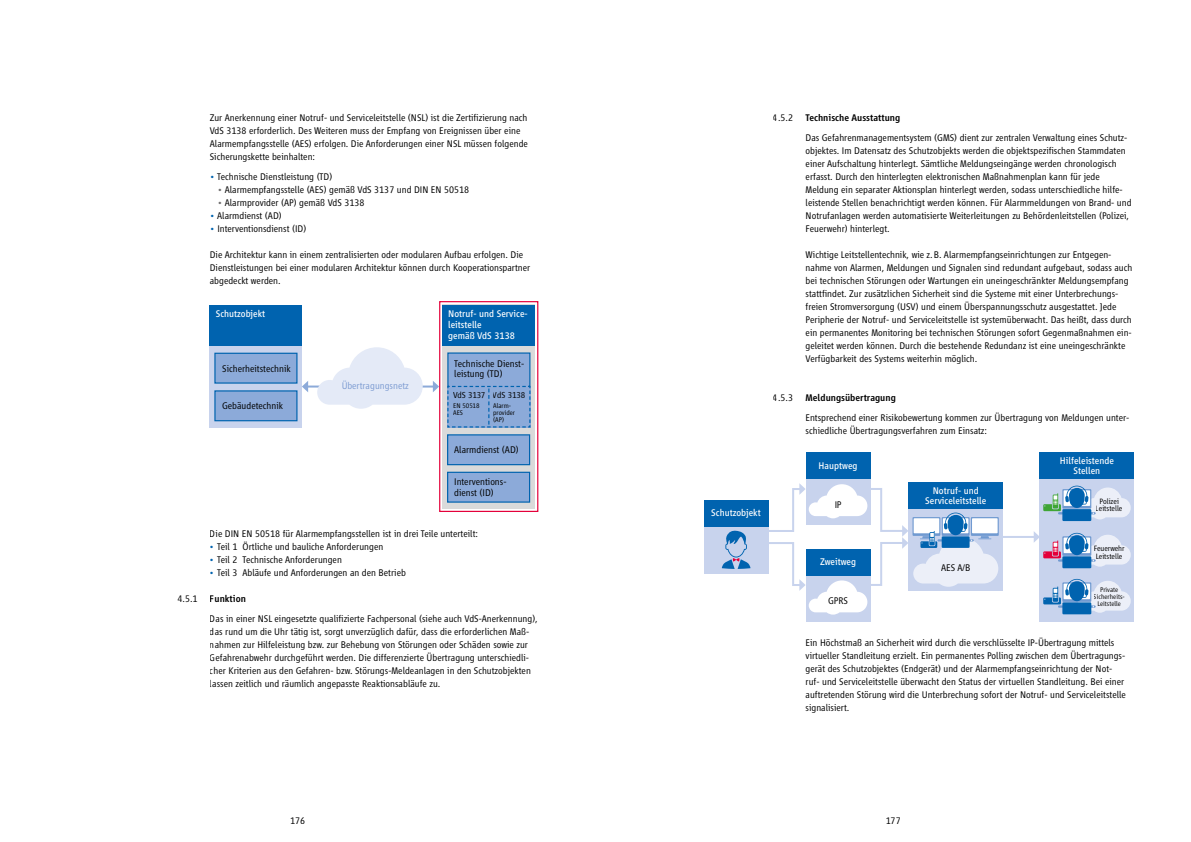
<style>
.page{position:relative;width:1191px;height:842px;background:#fff}
.page>*{position:absolute;margin:0;border:0;box-sizing:border-box;transform-origin:0 0}
.t1{font:300 10px/13px "Vialog LT";color:#000}
.t2{font:10px/11px "Vialog LT";color:#fff;text-align:center}
.t3{font:500 10px "Vialog LT";color:#000}
.t4{font:300 10px "Vialog LT";color:#8caad9}
.t5{font:300 9px "Vialog LT";letter-spacing:-.03em;color:#000}
.t6{font:300 8px/7.5px "Vialog LT";color:#000;text-align:center}
.t7{font:300 7px/7px "Vialog LT";color:#000}
.s1{color:#0063af}
.s2{color:#706f6f}
</style>
<div class="page">
<div style="left:439px;top:301px;width:99px;height:211px;border:1px solid #e4003a"></div>
<div style="left:443px;top:305px;width:92px;height:204px;background:#dadada"></div>
<div style="left:447px;top:434px;width:83px;height:31px;background:#8caad9;border:1px solid #0063af"></div>
<div style="left:447px;top:472px;width:83px;height:31px;background:#8caad9;border:1px solid #0063af"></div>
<div style="left:443px;top:305px;width:92px;height:40px;background:#0063af"></div>
<div style="left:447px;top:352px;width:83px;height:35px;background:#8caad9;border:1px solid #0063af"></div>
<svg style="left:447px;top:385px;width:84px;height:43px"></svg>
<div style="left:210px;top:305px;width:92px;height:122px;background:#c8d3ed"></div>
<div style="left:214px;top:353px;width:83px;height:31px;background:#8caad9;border:1px solid #0063af"></div>
<div style="left:214px;top:390px;width:83px;height:31px;background:#8caad9;border:1px solid #0063af"></div>
<div style="left:210px;top:305px;width:92px;height:41px;background:#0063af"></div>
<hr style="left:306px;top:386px;width:129px;height:2px;background:#8caad9">
<svg style="left:302px;top:381px;width:6px;height:11px"></svg>
<svg style="left:433px;top:381px;width:6px;height:11px"></svg>
<svg style="left:317px;top:347px;width:106px;height:62px"></svg>
<hr style="left:995px;top:536px;width:40px;height:2px;background:#c8d3ed">
<div style="left:805px;top:453px;width:65px;height:72px;background:#c8d3ed"></div>
<div style="left:805px;top:453px;width:65px;height:26px;background:#0063af"></div>
<div style="left:805px;top:549px;width:65px;height:72px;background:#c8d3ed"></div>
<div style="left:703px;top:500px;width:65px;height:74px;background:#c8d3ed"></div>
<div style="left:703px;top:500px;width:65px;height:27px;background:#0063af"></div>
<svg style="left:721px;top:531px;width:30px;height:38px"></svg>
<div style="left:908px;top:482px;width:95px;height:109px;background:#c8d3ed"></div>
<div style="left:908px;top:482px;width:95px;height:27px;background:#0063af"></div>
<div style="left:1039px;top:453px;width:95px;height:168px;background:#c8d3ed"></div>
<div style="left:1039px;top:453px;width:95px;height:26px;background:#0063af"></div>
<div style="left:1062px;top:509px;width:29px;height:12px;background:#0063af"></div>
<svg style="left:1043px;top:486px;width:87px;height:33px"></svg>
<div style="left:1062px;top:556px;width:29px;height:12px;background:#0063af"></div>
<svg style="left:1033px;top:531px;width:97px;height:36px"></svg>
<div style="left:1062px;top:602px;width:29px;height:12px;background:#0063af"></div>
<svg style="left:1043px;top:579px;width:87px;height:34px"></svg>
<svg style="left:768px;top:483px;width:230px;height:132px"></svg>
<p class="t1" style="left:210px;top:111px;width:320px">Zur Anerkennung einer Notruf- und Serviceleitstelle (NSL) ist die Zertifizierung nach VdS 3138 erforderlich. Des Weiteren muss der Empfang von Ereignissen über eine Alarmempfangsstelle (AES) erfolgen. Die Anforderungen einer NSL müssen folgende Sicherungskette beinhalten:</p>
<p class="t1" style="left:210px;top:170px;width:124px"><span class="s1">•</span> Technische Dienstleistung (TD)</p>
<p class="t1" style="left:217px;top:183px;width:253px"><span class="s2">•</span> Alarmempfangsstelle (AES) gemäß VdS 3137 und DIN EN 50518</p>
<p class="t1" style="left:217px;top:196px;width:149px"><span class="s2">•</span> Alarmprovider (AP) gemäß VdS 3138</p>
<p class="t1" style="left:210px;top:209px;width:73px"><span class="s1">•</span> Alarmdienst (AD)</p>
<p class="t1" style="left:210px;top:222px;width:98px"><span class="s1">•</span> Interventionsdienst (ID)</p>
<p class="t1" style="left:210px;top:248px;width:322px">Die Architektur kann in einem zentralisierten oder modularen Aufbau erfolgen. Die<br>Dienstleistungen bei einer modularen Architektur können durch Kooperationspartner abgedeckt werden.</p>
<p class="t2" style="left:216px;top:308px;width:51px">Schutzobjekt</p>
<p class="t1" style="left:222px;top:362px;width:70px">Sicherheitstechnik</p>
<p class="t1" style="left:222px;top:400px;width:62px">Gebäudetechnik</p>
<p class="t4" style="left:341px;top:380px;width:69px">Übertragungsnetz</p>
<p class="t2" style="left:448px;top:308px;width:81px;text-align:left">Notruf- und Service&shy;leitstelle<br>gemäß VdS 3138</p>
<p class="t1" style="left:454px;top:358px;width:71px;line-height:10.6px">Technische Dienst&shy;leistung (TD)</p>
<p class="t5" style="left:453px;top:390px;width:34px">VdS 3137</p>
<p class="t7" style="left:453px;top:403px;width:28px">EN 50518<br>AES</p>
<p class="t5" style="left:493px;top:390px;width:34px">VdS 3138</p>
<p class="t7" style="left:493px;top:403px;width:23px">Alarm&shy;provider (AP)</p>
<p class="t1" style="left:454px;top:443px;width:66px">Alarmdienst (AD)</p>
<p class="t1" style="left:454px;top:476px;width:54px;line-height:11px">Interventions&shy;dienst (ID)</p>
<p class="t1" style="left:177px;top:592px;width:22px">4.5.1</p>
<p class="t1" style="left:210px;top:527px;width:270px">Die DIN EN 50518 für Alarmempfangsstellen ist in drei Teile unterteilt:</p>
<p class="t1" style="left:210px;top:540px;width:175px"><span class="s1">•</span> Teil 1 Örtliche und bauliche Anforderungen</p>
<p class="t1" style="left:210px;top:553px;width:134px"><span class="s1">•</span> Teil 2 Technische Anforderungen</p>
<p class="t1" style="left:210px;top:566px;width:198px"><span class="s1">•</span> Teil 3 Abläufe und Anforderungen an den Betrieb</p>
<p class="t3" style="left:210px;top:593px;width:38px">Funktion</p>
<p class="t1" style="left:210px;top:612px;width:329px">Das in einer NSL eingesetzte qualifizierte Fachpersonal (siehe auch VdS-Anerkennung), das rund um die Uhr tätig ist, sorgt unverzüglich dafür, dass die erforderlichen Maß&shy;nahmen zur Hilfeleistung bzw. zur Behebung von Störungen oder Schäden sowie zur Gefahrenabwehr durchgeführt werden. Die differenzierte Übertragung unterschiedli&shy;cher Kriterien aus den Gefahren- bzw. Störungs-Meldeanlagen in den Schutzobjekten lassen zeitlich und räumlich angepasste Reaktionsabläufe zu.</p>
<p class="t1" style="left:290px;top:814px;width:17px">176</p>
<p class="t1" style="left:773px;top:111px;width:22px">4.5.2</p>
<p class="t1" style="left:773px;top:391px;width:22px">4.5.3</p>
<p class="t2" style="left:711px;top:507px;width:51px">Schutzobjekt</p>
<p class="t3" style="left:805px;top:112px;width:96px">Technische Ausstattung</p>
<p class="t1" style="left:805px;top:131px;width:327px">Das Gefahrenmanagementsystem (GMS) dient zur zentralen Verwaltung eines Schutz&shy;objektes. Im Datensatz des Schutzobjekts werden die objektspezifischen Stammdaten einer Aufschaltung hinterlegt. Sämtliche Meldungseingänge werden chronologisch erfasst. Durch den hinterlegten elektronischen Maßnahmenplan kann für jede Meldung ein separater Aktionsplan hinterlegt werden, sodass unterschiedliche hilfe&shy;leistende Stellen benachrichtigt werden können. Für Alarmmeldungen von Brand- und Notrufanlagen werden automatisierte Weiterleitungen zu Behördenleitstellen (Polizei, Feuerwehr) hinterlegt.</p>
<p class="t1" style="left:805px;top:248px;width:328px">Wichtige Leitstellentechnik, wie z.B. Alarmempfangseinrichtungen zur Entgegen&shy;nahme von Alarmen, Meldungen und Signalen sind redundant aufgebaut, sodass auch bei technischen Störungen oder Wartungen ein uneingeschränkter Meldungsempfang stattfindet. Zur zusätzlichen Sicherheit sind die Systeme mit einer Unterbrechungs&shy;freien Stromversorgung (USV) und einem Überspannungsschutz ausgestattet. Jede Peripherie der Notruf- und Serviceleitstelle ist systemüberwacht. Das heißt, dass durch ein permanentes Monitoring bei technischen Störungen sofort Gegenmaßnahmen ein&shy;geleitet werden können. Durch die bestehende Redundanz ist eine uneingeschränkte Verfügbarkeit des Systems weiterhin möglich.</p>
<p class="t3" style="left:805px;top:392px;width:92px">Meldungsübertragung</p>
<p class="t1" style="left:805px;top:411px;width:325px">Entsprechend einer Risikobewertung kommen zur Übertragung von Meldungen unter&shy;schiedliche Übertragungsverfahren zum Einsatz:</p>
<p class="t2" style="left:818px;top:460px;width:40px">Hauptweg</p>
<p class="t1" style="left:834px;top:498px;width:9px">IP</p>
<p class="t2" style="left:820px;top:556px;width:37px">Zweitweg</p>
<p class="t1" style="left:828px;top:594px;width:21px">GPRS</p>
<p class="t2" style="left:925px;top:485px;width:63px;line-height:10px">Notruf- und<br>Serviceleitstelle</p>
<p class="t1" style="left:941px;top:561px;width:31px">AES A/B</p>
<p class="t2" style="left:1060px;top:456px;width:55px;line-height:10px">Hilfeleistende<br>Stellen</p>
<p class="t6" style="left:1095px;top:497px;width:28px">Polizei<br>Leitstelle</p>
<p class="t6" style="left:1093px;top:545px;width:33px;text-align:left">Feuerwehr<br>Leitstelle</p>
<p class="t7" style="left:1093px;top:586px;width:32px;text-align:center">Private<br>Sicherheits-<br>Leitstelle</p>
<p class="t1" style="left:805px;top:636px;width:322px">Ein Höchstmaß an Sicherheit wird durch die verschlüsselte IP-Übertragung mittels virtueller Standleitung erzielt. Ein permanentes Polling zwischen dem Übertragungs&shy;gerät des Schutzobjektes (Endgerät) und der Alarmempfangseinrichtung der Not&shy;ruf- und Serviceleitstelle überwacht den Status der virtuellen Standleitung. Bei einer auftretenden Störung wird die Unterbrechung sofort der Notruf- und Serviceleitstelle signalisiert.</p>
<p class="t1" style="left:885px;top:814px;width:17px">177</p>
</div>
